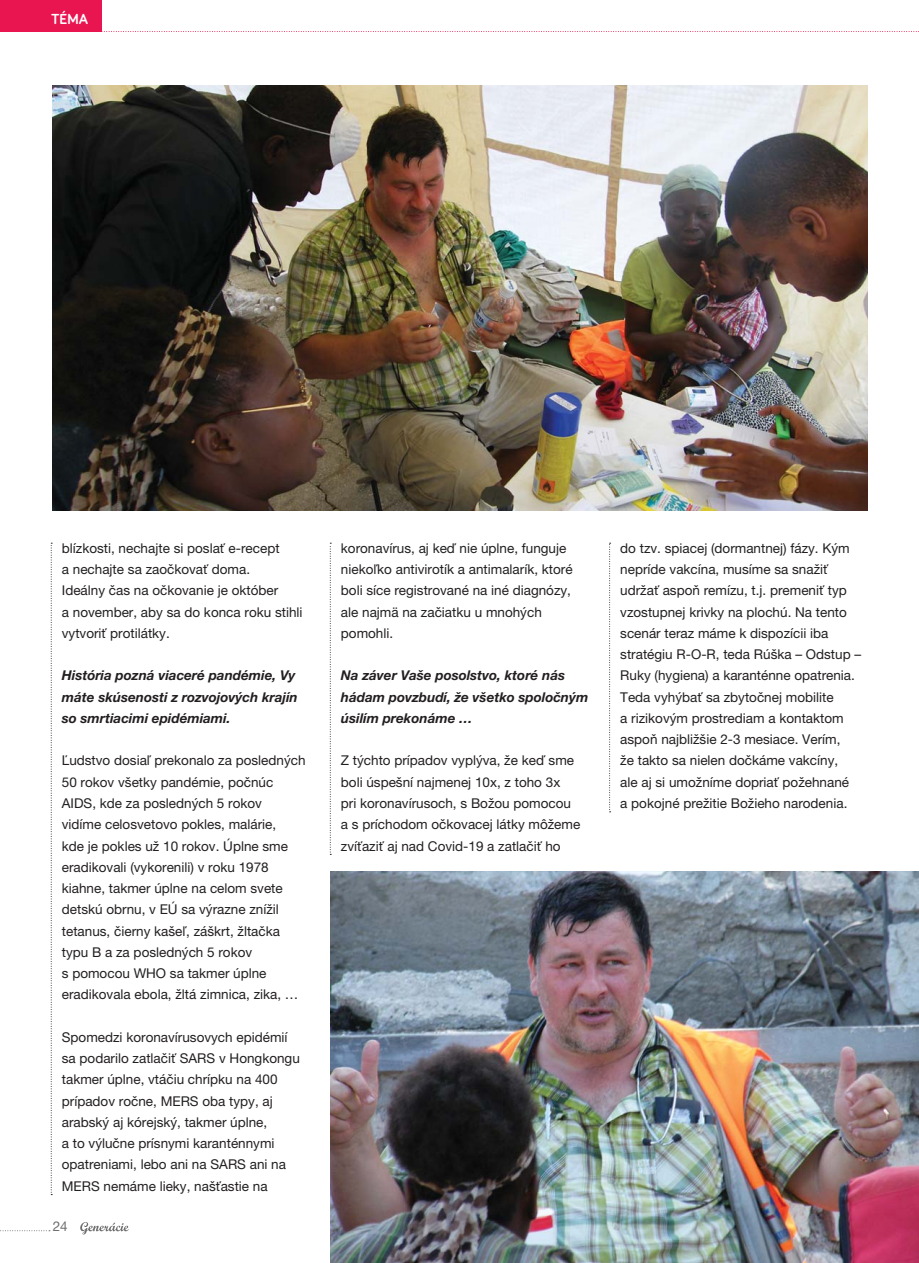
<style>
.page{position:relative;width:919px;height:1263px;background:#fff}
.page>*{position:absolute;margin:0;border:0;box-sizing:border-box;transform-origin:0 0}
.t1{font:700 15px "Bariol";color:#fff}
.t2{font:13.5px/21.3px "Helvetica Neue LT Pro";color:#231f20}
.t3{font:italic 700 13.5px/21.3px "Helvetica Neue LT Pro";color:#231f20}
.t4{font:13.5px "Helvetica Neue LT Pro";color:#6d6e70}
</style>
<div class="page">
<svg style="left:101px;top:31px;width:818px;height:1px"></svg>
<svg style="left:80px;top:1222px;width:49px;height:12px"></svg>
<div style="left:0;top:0;width:101px;height:32px;background:#e91551"></div>
<svg style="left:0;top:1230px;width:50px;height:1px"></svg>
<svg style="left:330px;top:543px;width:1px;height:312px"></svg>
<svg style="left:51px;top:543px;width:1px;height:652px"></svg>
<svg style="left:609px;top:543px;width:1px;height:269px"></svg>
<img style="left:53px;top:85px;width:814px;height:425px">
<img style="left:330px;top:872px;width:588px;height:391px">
<p class="t1" style="left:51px;top:13px;width:39px">TÉMA</p>
<p class="t2" style="left:62px;top:539px;width:242px">blízkosti, nechajte si poslať e-recept<br>a nechajte sa zaočkovať doma.<br>Ideálny čas na očkovanie je október<br>a november, aby sa do konca roku stihli vytvoriť protilátky.</p>
<p class="t3" style="left:62px;top:666px;width:237px">História pozná viaceré pandémie, Vy máte skúsenosti z rozvojových krajín so smrtiacimi epidémiami.</p>
<p class="t2" style="left:62px;top:752px;width:245px">Ľudstvo dosiaľ prekonalo za posledných 50 rokov všetky pandémie, počnúc AIDS, kde za posledných 5 rokov<br>vidíme celosvetovo pokles, malárie,<br>kde je pokles už 10 rokov. Úplne sme eradikovali (vykorenili) v roku 1978 kiahne, takmer úplne na celom svete detskú obrnu, v EÚ sa výrazne znížil tetanus, čierny kašeľ, záškrt, žltačka typu B a za posledných 5 rokov<br>s pomocou WHO sa takmer úplne eradikovala ebola, žltá zimnica, zika, …</p>
<p class="t2" style="left:62px;top:1028px;width:239px">Spomedzi koronavírusovych epidémií sa podarilo zatlačiť SARS v Hongkongu takmer úplne, vtáčiu chrípku na 400 prípadov ročne, MERS oba typy, aj arabský aj kórejský, takmer úplne,<br>a to výlučne prísnymi karanténnymi opatreniami, lebo ani na SARS ani na MERS nemáme lieky, našťastie na</p>
<p class="t4" style="left:53px;top:1221px;width:17px">24</p>
<p class="t2" style="left:341px;top:539px;width:233px">koronavírus, aj keď nie úplne, funguje niekoľko antivirotík a antimalarík, ktoré boli síce registrované na iné diagnózy, ale najmä na začiatku u mnohých pomohli.</p>
<p class="t3" style="left:341px;top:666px;width:249px">Na záver Vaše posolstvo, ktoré nás hádam povzbudí, že všetko spoločným úsilím prekonáme …</p>
<p class="t2" style="left:341px;top:752px;width:241px">Z týchto prípadov vyplýva, že keď sme boli úspešní najmenej 10x, z toho 3x<br>pri koronavírusoch, s Božou pomocou a s príchodom očkovacej látky môžeme zvíťaziť aj nad Covid-19 a zatlačiť ho</p>
<p class="t2" style="left:620px;top:539px;width:242px">do tzv. spiacej (dormantnej) fázy. Kým nepríde vakcína, musíme sa snažiť udržať aspoň remízu, t.j. premeniť typ vzostupnej krivky na plochú. Na tento scenár teraz máme k dispozícii iba stratégiu R-O-R, teda Rúška – Odstup – Ruky (hygiena) a karanténne opatrenia.<br>Teda vyhýbať sa zbytočnej mobilite<br>a rizikovým prostrediam a kontaktom aspoň najbližšie 2-3 mesiace. Verím,<br>že takto sa nielen dočkáme vakcíny,<br>ale aj si umožníme dopriať požehnané<br>a pokojné prežitie Božieho narodenia.</p>
</div>
